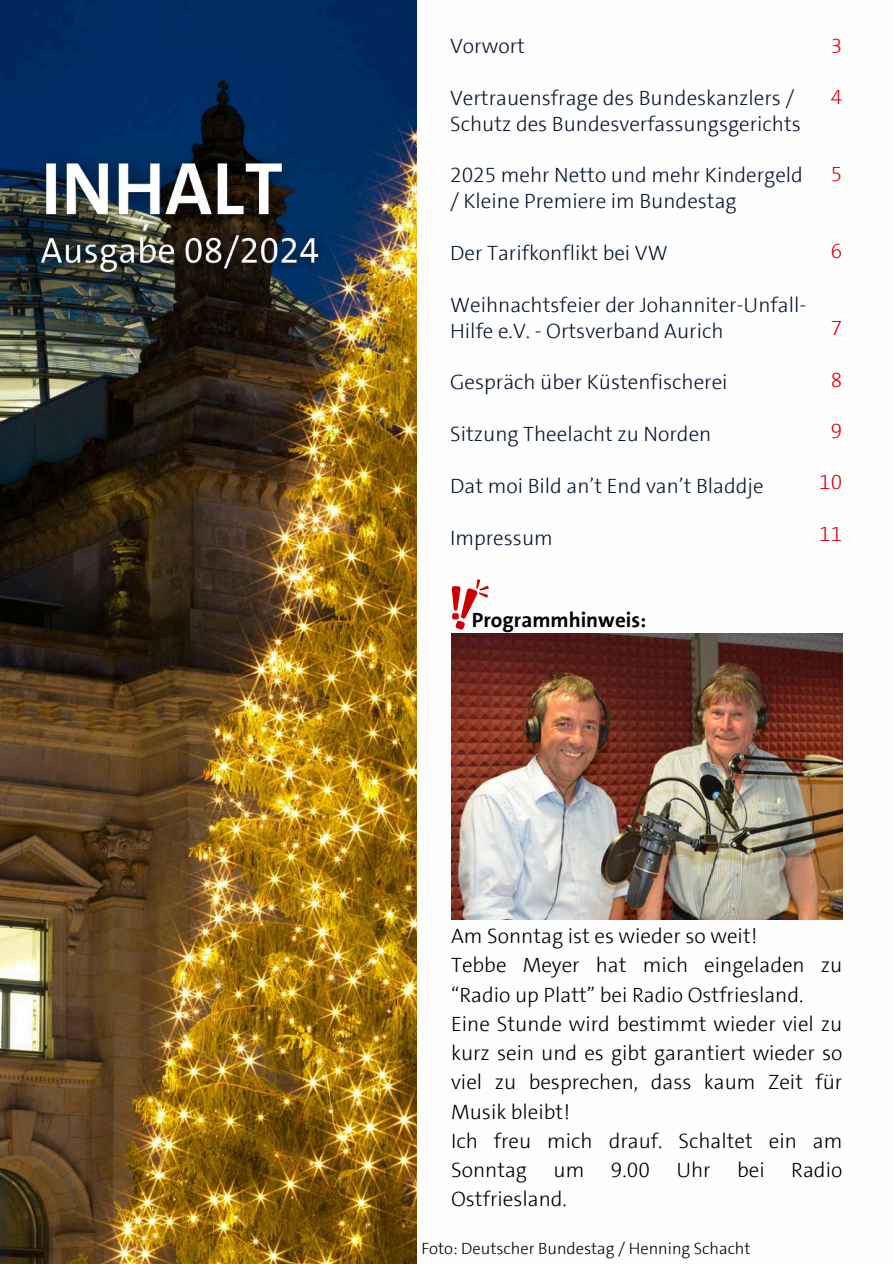
<style>
.page{position:relative;width:894px;height:1264px;background:#fff}
.page>*{position:absolute;margin:0;border:0;box-sizing:border-box;transform-origin:0 0}
.t1{font:300 21px/25.8px "SPD The Sans";color:#08172e}
.t2{font:300 21px/29.2px "SPD The Sans";color:#000}
.t3{font:700 21px "SPD The Sans";color:#000}
.t4{font:300 20.85px "SPD The Sans";color:#e3000f}
.t5{font:300 16.5px "SPD The Sans";color:#000}
</style>
<div class="page">
<img style="left:0;top:0;width:417px;height:1263px">
<img style="left:12px;top:132px;width:303px;height:118px">
<img style="left:25px;top:219px;width:309px;height:72px">
<img style="left:451px;top:634px;width:391px;height:285px">
<svg style="left:451px;top:579px;width:37px;height:51px"></svg>
<p class="t1" style="left:450px;top:33px;width:76px">Vorwort</p>
<p class="t1" style="left:450px;top:85px;width:352px">Vertrauensfrage des Bundeskanzlers /<br>Schutz des Bundesverfassungsgerichts</p>
<p class="t1" style="left:450px;top:162px;width:354px">2025 mehr Netto und mehr Kindergeld / Kleine Premiere im Bundestag</p>
<p class="t1" style="left:450px;top:240px;width:219px">Der Tarifkonflikt bei VW</p>
<p class="t1" style="left:450px;top:292px;width:357px">Weihnachtsfeier der Johanniter-Unfall-<br>Hilfe e.V. - Ortsverband Aurich</p>
<p class="t1" style="left:450px;top:369px;width:279px">Gespräch über Küstenfischerei</p>
<p class="t1" style="left:450px;top:421px;width:263px">Sitzung Theelacht zu Norden</p>
<p class="t1" style="left:450px;top:473px;width:315px">Dat moi Bild an’t End van’t Bladdje</p>
<p class="t1" style="left:450px;top:525px;width:104px">Impressum</p>
<p class="t4" style="left:830px;top:32px;width:13px">3</p>
<p class="t4" style="left:830px;top:84px;width:13px">4</p>
<p class="t4" style="left:830px;top:161px;width:13px">5</p>
<p class="t4" style="left:830px;top:238px;width:13px">6</p>
<p class="t4" style="left:830px;top:315px;width:13px">7</p>
<p class="t4" style="left:830px;top:366px;width:13px">8</p>
<p class="t4" style="left:830px;top:417px;width:13px">9</p>
<p class="t4" style="left:819px;top:469px;width:24px">10</p>
<p class="t4" style="left:819px;top:520px;width:24px">11</p>
<p class="t3" style="left:471px;top:606px;width:176px">Programmhinweis:</p>
<p class="t2" style="left:451px;top:921px;width:393px">Am Sonntag ist es wieder so weit!<br>Tebbe Meyer hat mich eingeladen zu “Radio up Platt” bei Radio Ostfriesland.<br>Eine Stunde wird bestimmt wieder viel zu kurz sein und es gibt garantiert wieder so viel zu besprechen, dass kaum Zeit für<br>Musik bleibt!<br>Ich freu mich drauf. Schaltet ein am<br>Sonntag</p>
<p class="t2" style="left:553px;top:1155px;width:32px">um</p>
<p class="t2" style="left:610px;top:1155px;width:40px">9.00</p>
<p class="t2" style="left:676px;top:1155px;width:36px">Uhr</p>
<p class="t2" style="left:737px;top:1155px;width:29px">bei</p>
<p class="t2" style="left:791px;top:1155px;width:53px">Radio</p>
<p class="t2" style="left:451px;top:1184px;width:117px">Ostfriesland.</p>
<p class="t5" style="left:421px;top:1237px;width:331px">Foto: Deutscher Bundestag / Henning Schacht</p>
</div>
